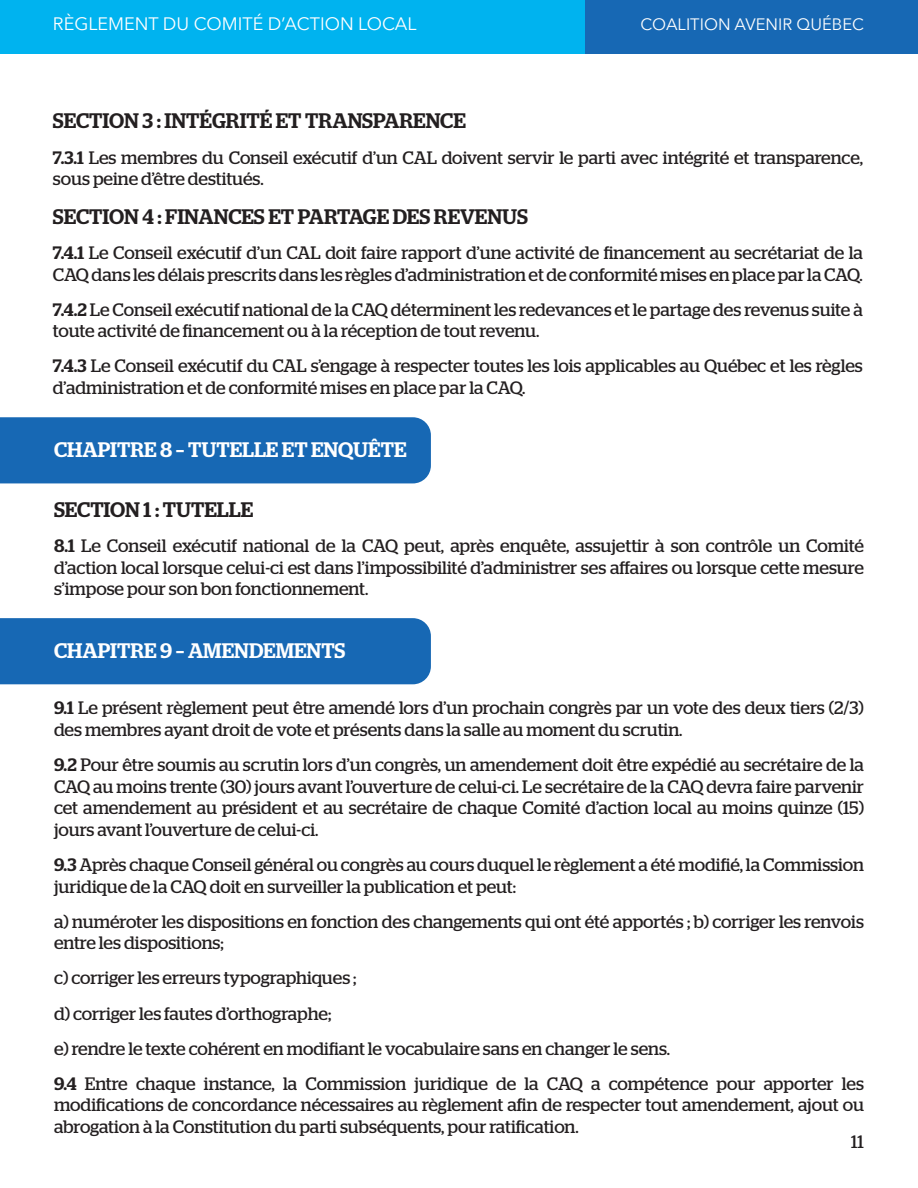
<style>
.page{position:relative;width:918px;height:1188px;background:#fff}
.page>*{position:absolute;margin:0;border:0;box-sizing:border-box;transform-origin:0 0}
.t1{font:500 21px "Stag";color:#231f20}
.t2{font:500 21px "Stag";color:#fff}
.t3{font:18px/21.6px "Stag";color:#231f20}
.t4{font:18px "Avenir Next";color:#fff}
.t5{font:16.5px "Avenir Next";color:#fff}
.s1{font-weight:500}
</style>
<div class="page">
<div style="left:0;top:0;width:585px;height:54px;background:#00b3ef"></div>
<div style="left:585px;top:0;width:333px;height:54px;background:#1768b4"></div>
<div style="left:0;top:417px;width:431px;height:66px;background:#1768b4"></div>
<div style="left:0;top:618px;width:431px;height:66px;background:#1768b4"></div>
<p class="t4" style="left:53px;top:9px;width:365px">RÈGLEMENT DU COMITÉ D’ACTION LOCAL</p>
<p class="t5" style="left:641px;top:10px;width:225px">COALITION AVENIR QUÉBEC</p>
<p class="t1" style="left:53px;top:109px;width:414px">SECTION 3 : INTÉGRITÉ ET TRANSPARENCE</p>
<p class="t3" style="left:53px;top:146px;width:812px"><span class="s1">7.3.1</span> Les membres du Conseil exécutif d’un CAL doivent servir le parti avec intégrité et transparence, sous peine d’être destitués.</p>
<p class="t1" style="left:53px;top:204px;width:477px">SECTION 4 : FINANCES ET PARTAGE DES REVENUS</p>
<p class="t3" style="left:53px;top:242px;width:812px"><span class="s1">7.4.1</span> Le Conseil exécutif d’un CAL doit faire rapport d’une activité de financement au secrétariat de la<br>CAQ dans les délais prescrits dans les règles d’administration et de conformité mises en place par la CAQ.</p>
<p class="t3" style="left:53px;top:298px;width:811px"><span class="s1">7.4.2</span> Le Conseil exécutif national de la CAQ déterminent les redevances et le partage des revenus suite à toute activité de financement ou à la réception de tout revenu.</p>
<p class="t3" style="left:53px;top:355px;width:811px"><span class="s1">7.4.3</span> Le Conseil exécutif du CAL s’engage à respecter toutes les lois applicables au Québec et les règles d’administration et de conformité mises en place par la CAQ.</p>
<p class="t2" style="left:54px;top:437px;width:354px">CHAPITRE 8 – TUTELLE ET ENQUÊTE</p>
<p class="t1" style="left:54px;top:497px;width:201px">SECTION 1 : TUTELLE</p>
<p class="t3" style="left:54px;top:535px;width:812px;text-align:justify"><span class="s1">8.1</span> Le Conseil exécutif national de la CAQ peut, après enquête, assujettir à son contrôle un Comité d’action local lorsque celui-ci est dans l’impossibilité d’administrer ses affaires ou lorsque cette mesure s’impose pour son bon fonctionnement.</p>
<p class="t2" style="left:54px;top:638px;width:293px">CHAPITRE 9 – AMENDEMENTS</p>
<p class="t3" style="left:54px;top:697px;width:811px"><span class="s1">9.1</span> Le présent règlement peut être amendé lors d’un prochain congrès par un vote des deux tiers (2/3) des membres ayant droit de vote et présents dans la salle au moment du scrutin.</p>
<p class="t3" style="left:54px;top:754px;width:812px;text-align:justify"><span class="s1">9.2</span> Pour être soumis au scrutin lors d’un congrès, un amendement doit être expédié au secrétaire de la CAQ au moins trente (30) jours avant l’ouverture de celui-ci. Le secrétaire de la CAQ devra faire parvenir cet amendement au président et au secrétaire de chaque Comité d’action local au moins quinze (15) jours avant l’ouverture de celui-ci.</p>
<p class="t3" style="left:54px;top:854px;width:812px"><span class="s1">9.3</span> Après chaque Conseil général ou congrès au cours duquel le règlement a été modifié, la Commission juridique de la CAQ doit en surveiller la publication et peut:</p>
<p class="t3" style="left:54px;top:910px;width:811px">a) numéroter les dispositions en fonction des changements qui ont été apportés ; b) corriger les renvois entre les dispositions;</p>
<p class="t3" style="left:54px;top:967px;width:304px">c) corriger les erreurs typographiques ;</p>
<p class="t3" style="left:54px;top:1002px;width:279px">d) corriger les fautes d’orthographe;</p>
<p class="t3" style="left:54px;top:1037px;width:618px">e) rendre le texte cohérent en modifiant le vocabulaire sans en changer le sens.</p>
<p class="t3" style="left:54px;top:1072px;width:812px;text-align:justify"><span class="s1">9.4</span> Entre chaque instance, la Commission juridique de la CAQ a compétence pour apporter les modifications de concordance nécessaires au règlement afin de respecter tout amendement, ajout ou abrogation à la Constitution du parti subséquents, pour ratification.</p>
<p class="t3" style="left:851px;top:1131px;width:14px">11</p>
</div>
